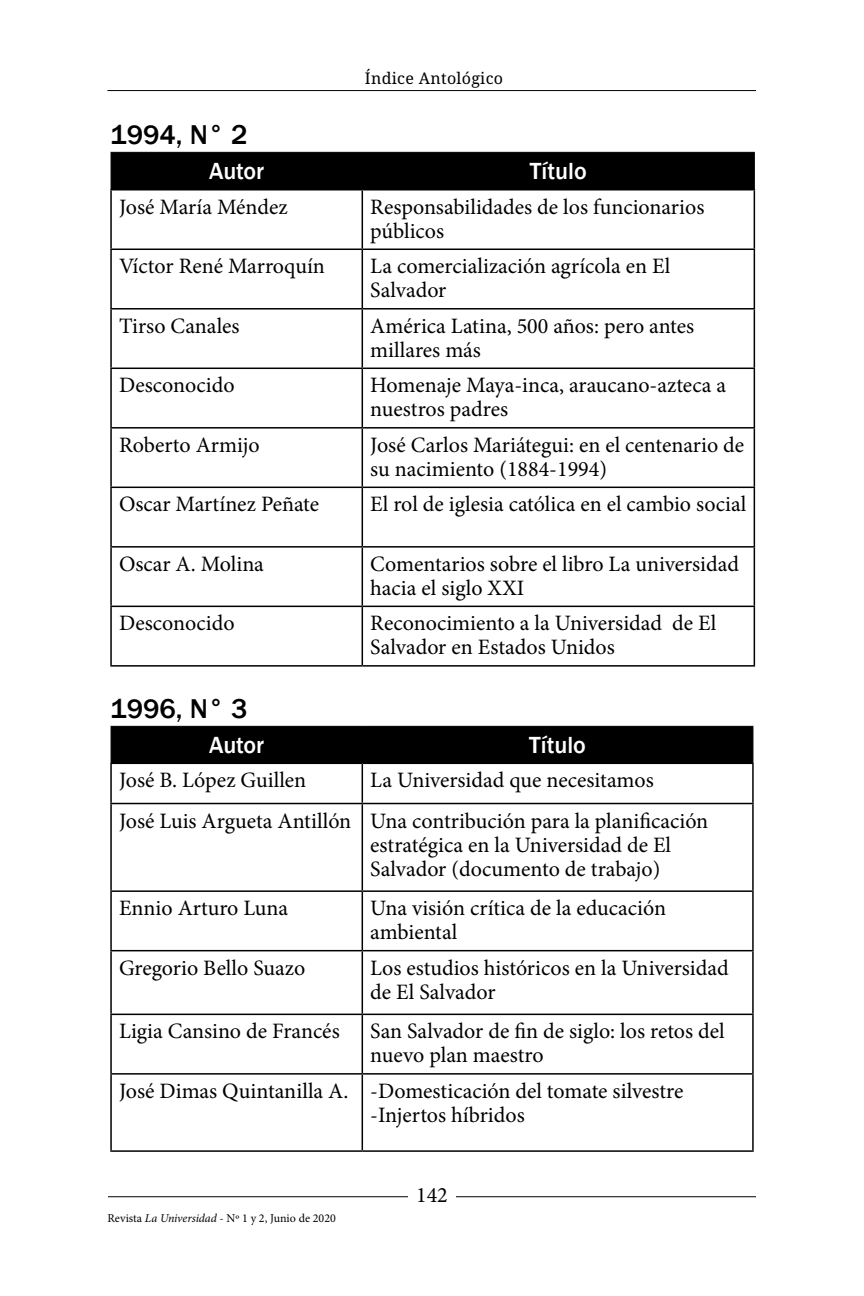
<style>
.page{position:relative;width:864px;height:1296px;background:#fff}
.page>*{position:absolute;margin:0;border:0;box-sizing:border-box;transform-origin:0 0}
.t1{font:500 28px "Franklin Gothic";color:#000}
.t2{font:500 24px "Franklin Gothic";color:#fff}
.t3{font:22px/24px "Minion Pro";color:#000}
.t4{font:16px "Noto Serif";letter-spacing:.02em;color:#000}
.t5{font:12px "Minion Pro";color:#000}
.s1{font-style:italic}
</style>
<div class="page">
<hr style="left:107px;top:90px;width:649px;height:1px;background:#000">
<hr style="left:108px;top:1196px;width:648px;height:1px;background:#000">
<div style="left:408px;top:1177px;width:48px;height:33px;background:#fff"></div>
<div style="left:112px;top:153px;width:642px;height:36px;background:#000"></div>
<svg style="left:112px;top:191px;width:642px;height:474px"></svg>
<hr style="left:362px;top:153px;width:1px;height:36px;background:#000">
<hr style="left:111px;top:152px;width:251px;height:1px;background:#000">
<hr style="left:111px;top:153px;width:1px;height:36px;background:#000">
<hr style="left:362px;top:152px;width:393px;height:1px;background:#000">
<hr style="left:754px;top:153px;width:1px;height:36px;background:#000">
<hr style="left:362px;top:191px;width:1px;height:58px;background:#000">
<hr style="left:110px;top:249px;width:252px;height:1px;background:#000">
<hr style="left:362px;top:249px;width:393px;height:1px;background:#000">
<hr style="left:362px;top:250px;width:1px;height:58px;background:#000">
<hr style="left:110px;top:308px;width:252px;height:2px;background:#000">
<hr style="left:362px;top:308px;width:393px;height:2px;background:#000">
<hr style="left:362px;top:310px;width:1px;height:58px;background:#000">
<hr style="left:110px;top:368px;width:252px;height:1px;background:#000">
<hr style="left:362px;top:368px;width:393px;height:1px;background:#000">
<hr style="left:362px;top:369px;width:1px;height:58px;background:#000">
<hr style="left:110px;top:427px;width:252px;height:2px;background:#000">
<hr style="left:362px;top:427px;width:393px;height:2px;background:#000">
<hr style="left:362px;top:429px;width:1px;height:58px;background:#000">
<hr style="left:110px;top:487px;width:252px;height:1px;background:#000">
<hr style="left:362px;top:487px;width:393px;height:1px;background:#000">
<hr style="left:362px;top:488px;width:1px;height:58px;background:#000">
<hr style="left:110px;top:546px;width:252px;height:2px;background:#000">
<hr style="left:362px;top:546px;width:393px;height:2px;background:#000">
<hr style="left:362px;top:548px;width:1px;height:58px;background:#000">
<hr style="left:110px;top:606px;width:252px;height:1px;background:#000">
<hr style="left:110px;top:189px;width:252px;height:2px;background:#000">
<hr style="left:110px;top:191px;width:2px;height:58px;background:#000">
<hr style="left:362px;top:189px;width:393px;height:2px;background:#000">
<hr style="left:754px;top:191px;width:1px;height:58px;background:#000">
<hr style="left:110px;top:250px;width:2px;height:58px;background:#000">
<hr style="left:754px;top:250px;width:1px;height:58px;background:#000">
<hr style="left:110px;top:310px;width:2px;height:58px;background:#000">
<hr style="left:754px;top:310px;width:1px;height:58px;background:#000">
<hr style="left:110px;top:369px;width:2px;height:58px;background:#000">
<hr style="left:754px;top:369px;width:1px;height:58px;background:#000">
<hr style="left:110px;top:429px;width:2px;height:58px;background:#000">
<hr style="left:754px;top:429px;width:1px;height:58px;background:#000">
<hr style="left:110px;top:488px;width:2px;height:58px;background:#000">
<hr style="left:754px;top:488px;width:1px;height:58px;background:#000">
<hr style="left:110px;top:548px;width:2px;height:58px;background:#000">
<hr style="left:754px;top:548px;width:1px;height:58px;background:#000">
<hr style="left:110px;top:607px;width:2px;height:58px;background:#000">
<hr style="left:362px;top:606px;width:393px;height:1px;background:#000">
<hr style="left:362px;top:607px;width:1px;height:58px;background:#000">
<hr style="left:754px;top:607px;width:1px;height:58px;background:#000">
<hr style="left:110px;top:665px;width:252px;height:2px;background:#000">
<hr style="left:362px;top:665px;width:393px;height:2px;background:#000">
<div style="left:112px;top:727px;width:640px;height:36px;background:#000"></div>
<svg style="left:112px;top:764px;width:640px;height:386px"></svg>
<hr style="left:362px;top:727px;width:1px;height:36px;background:#000">
<hr style="left:111px;top:726px;width:251px;height:1px;background:#000">
<hr style="left:111px;top:727px;width:1px;height:36px;background:#000">
<hr style="left:362px;top:726px;width:391px;height:1px;background:#000">
<hr style="left:752px;top:727px;width:1px;height:36px;background:#000">
<hr style="left:362px;top:764px;width:1px;height:39px;background:#000">
<hr style="left:110px;top:803px;width:252px;height:1px;background:#000">
<hr style="left:362px;top:803px;width:392px;height:1px;background:#000">
<hr style="left:362px;top:804px;width:1px;height:86px;background:#000">
<hr style="left:110px;top:890px;width:252px;height:2px;background:#000">
<hr style="left:362px;top:890px;width:392px;height:2px;background:#000">
<hr style="left:362px;top:892px;width:1px;height:58px;background:#000">
<hr style="left:110px;top:950px;width:252px;height:1px;background:#000">
<hr style="left:362px;top:950px;width:392px;height:1px;background:#000">
<hr style="left:362px;top:951px;width:1px;height:63px;background:#000">
<hr style="left:110px;top:1014px;width:252px;height:1px;background:#000">
<hr style="left:362px;top:1014px;width:392px;height:1px;background:#000">
<hr style="left:362px;top:1015px;width:1px;height:58px;background:#000">
<hr style="left:110px;top:1073px;width:252px;height:2px;background:#000">
<hr style="left:362px;top:1073px;width:392px;height:2px;background:#000">
<hr style="left:362px;top:1075px;width:1px;height:75px;background:#000">
<hr style="left:110px;top:763px;width:252px;height:1px;background:#000">
<hr style="left:110px;top:764px;width:2px;height:39px;background:#000">
<hr style="left:362px;top:763px;width:392px;height:1px;background:#000">
<hr style="left:752px;top:764px;width:2px;height:39px;background:#000">
<hr style="left:110px;top:804px;width:2px;height:86px;background:#000">
<hr style="left:752px;top:804px;width:2px;height:86px;background:#000">
<hr style="left:110px;top:892px;width:2px;height:58px;background:#000">
<hr style="left:752px;top:892px;width:2px;height:58px;background:#000">
<hr style="left:110px;top:951px;width:2px;height:63px;background:#000">
<hr style="left:752px;top:951px;width:2px;height:63px;background:#000">
<hr style="left:110px;top:1015px;width:2px;height:58px;background:#000">
<hr style="left:752px;top:1015px;width:2px;height:58px;background:#000">
<hr style="left:110px;top:1075px;width:2px;height:75px;background:#000">
<hr style="left:752px;top:1075px;width:2px;height:75px;background:#000">
<hr style="left:110px;top:1150px;width:252px;height:2px;background:#000">
<hr style="left:362px;top:1150px;width:392px;height:2px;background:#000">
<p class="t4" style="left:365px;top:67px;width:140px">Índice Antológico</p>
<p class="t1" style="left:110px;top:117px;width:139px">1994, N° 2</p>
<p class="t2" style="left:209px;top:157px;width:57px">Autor</p>
<p class="t2" style="left:530px;top:157px;width:58px">Título</p>
<p class="t3" style="left:119px;top:195px;width:170px">José María Méndez</p>
<p class="t3" style="left:370px;top:195px;width:336px">Responsabilidades de los funcionarios públicos</p>
<p class="t3" style="left:119px;top:254px;width:207px">Víctor René Marroquín</p>
<p class="t3" style="left:370px;top:254px;width:302px">La comercialización agrícola en El<br>Salvador</p>
<p class="t3" style="left:119px;top:314px;width:122px">Tirso Canales</p>
<p class="t3" style="left:370px;top:314px;width:326px">América Latina, 500 años: pero antes millares más</p>
<p class="t3" style="left:119px;top:373px;width:117px">Desconocido</p>
<p class="t3" style="left:370px;top:373px;width:357px">Homenaje Maya-inca, araucano-azteca a nuestros padres</p>
<p class="t3" style="left:119px;top:433px;width:142px">Roberto Armijo</p>
<p class="t3" style="left:370px;top:433px;width:375px">José Carlos Mariátegui: en el centenario de su nacimiento (1884-1994)</p>
<p class="t3" style="left:119px;top:492px;width:202px">Oscar Martínez Peñate</p>
<p class="t3" style="left:370px;top:492px;width:378px">El rol de iglesia católica en el cambio social</p>
<p class="t3" style="left:119px;top:552px;width:146px">Oscar A. Molina</p>
<p class="t3" style="left:370px;top:552px;width:370px">Comentarios sobre el libro La universidad hacia el siglo XXI</p>
<p class="t3" style="left:119px;top:611px;width:117px">Desconocido</p>
<p class="t3" style="left:370px;top:611px;width:348px">Reconocimiento a la Universidad de El<br>Salvador en Estados Unidos</p>
<p class="t1" style="left:110px;top:691px;width:139px">1996, N° 3</p>
<p class="t2" style="left:209px;top:730px;width:57px">Autor</p>
<p class="t2" style="left:529px;top:730px;width:58px">Título</p>
<p class="t3" style="left:119px;top:768px;width:189px">José B. López Guillen</p>
<p class="t3" style="left:119px;top:760px;width:591px;line-height:40.2px;text-indent:251px">La Universidad que necesitamos<br>José Luis Argueta Antillón Una contribución para la planificación</p>
<p class="t3" style="left:370px;top:833px;width:302px">estratégica en la Universidad de El<br>Salvador (documento de trabajo)</p>
<p class="t3" style="left:119px;top:896px;width:171px">Ennio Arturo Luna</p>
<p class="t3" style="left:370px;top:896px;width:297px">Una visión crítica de la educación ambiental</p>
<p class="t3" style="left:119px;top:956px;width:188px">Gregorio Bello Suazo</p>
<p class="t3" style="left:370px;top:956px;width:360px">Los estudios históricos en la Universidad de El Salvador</p>
<p class="t3" style="left:119px;top:1019px;width:222px">Ligia Cansino de Francés</p>
<p class="t3" style="left:370px;top:1019px;width:356px">San Salvador de fin de siglo: los retos del nuevo plan maestro</p>
<p class="t3" style="left:370px;top:1079px;width:315px;text-indent:-251px">José Dimas Quintanilla A. -Domesticación del tomate silvestre -Injertos híbridos</p>
<p class="t5" style="left:107px;top:1210px;width:230px">Revista <span class="s1">La Universidad</span> - Nº 1 y 2, Junio de 2020</p>
<p class="t3" style="left:416px;top:1183px;width:33px">142</p>
</div>
